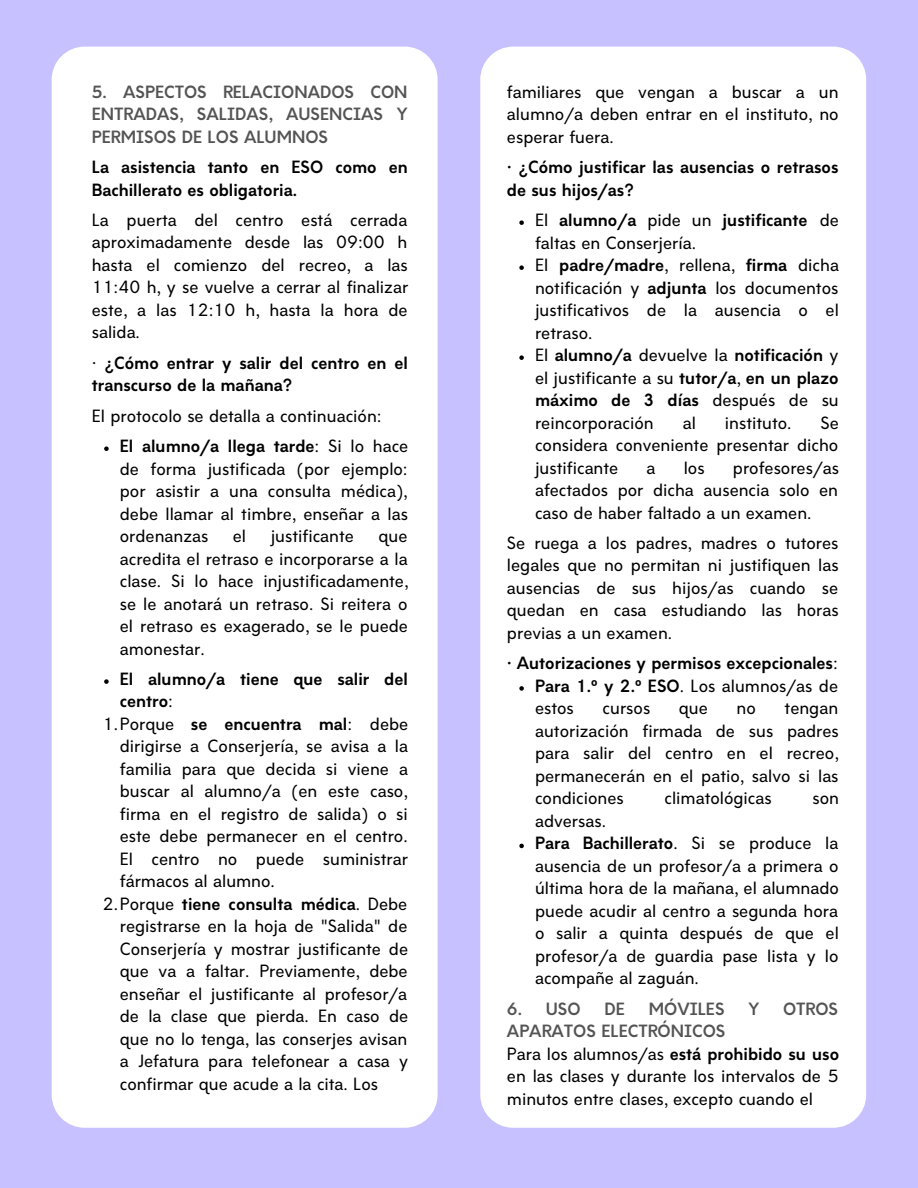
<style>
.page{position:relative;width:918px;height:1188px;background:#c7c1ff}
.page>*{position:absolute;margin:0;border:0;box-sizing:border-box;transform-origin:0 0}
.t1{font:500 16.5px/22.5px "Amicale";color:#000;text-align:justify}
.t2{font:700 16.5px/22.5px "Amicale";color:#000}
.t3{font:700 16.5px/22.5px "Amicale";color:#545454;text-align:justify}
.s1{font-weight:500}
.s2{font-weight:700}
.s3{font-family:"Noto Sans";font-weight:700}
.s4{font-weight:700;color:#545454}
</style>
<div class="page">
<div style="left:52px;top:47px;width:386px;height:1081px;background:#fff;border-radius:33px"></div>
<div style="left:480px;top:47px;width:386px;height:1081px;background:#fff;border-radius:33px"></div>
<svg style="left:104px;top:446px;width:5px;height:5px"></svg>
<svg style="left:104px;top:679px;width:5px;height:5px"></svg>
<svg style="left:519px;top:220px;width:5px;height:5px"></svg>
<svg style="left:519px;top:265px;width:5px;height:5px"></svg>
<svg style="left:519px;top:355px;width:5px;height:5px"></svg>
<svg style="left:519px;top:686px;width:5px;height:5px"></svg>
<svg style="left:519px;top:844px;width:5px;height:4px"></svg>
<p class="t3" style="left:92px;top:82px;width:317px">5. ASPECTOS RELACIONADOS CON ENTRADAS, SALIDAS, AUSENCIAS Y PERMISOS DE LOS ALUMNOS</p>
<p class="t2" style="left:92px;top:158px;width:317px">La asistencia tanto en ESO como en<br>Bachillerato es obligatoria.</p>
<p class="t1" style="left:92px;top:211px;width:318px">La puerta del centro está cerrada aproximadamente desde las 09:00 h hasta el comienzo del recreo, a las 11:40 h, y se vuelve a cerrar al finalizar este, a las 12:10 h, hasta la hora de salida.</p>
<p class="t2" style="left:92px;top:353px;width:318px"><span class="s1">·</span> ¿Cómo entrar y salir del centro en el transcurso de la mañana?</p>
<p class="t1" style="left:92px;top:406px;width:291px">El protocolo se detalla a continuación:</p>
<p class="t1" style="left:120px;top:437px;width:290px"><span class="s2">El alumno/a llega tarde</span>: Si lo hace de forma justificada (por ejemplo: por asistir a una consulta médica), debe llamar al timbre, enseñar a las ordenanzas</p>
<p class="t1" style="left:233px;top:527px;width:15px">el</p>
<p class="t1" style="left:271px;top:527px;width:85px">justificante</p>
<p class="t1" style="left:120px;top:527px;width:290px;text-indent:259px">que acredita el retraso e incorporarse a la clase. Si lo hace injustificadamente, se le anotará un retraso. Si reitera o el retraso es exagerado, se le puede amonestar.</p>
<p class="t2" style="left:120px;top:670px;width:290px">El alumno/a tiene que salir del</p>
<p class="t2" style="left:120px;top:692px;width:55px">centro<span class="s1">:</span></p>
<p class="t2" style="left:103px;top:715px;width:307px"><span class="s1">1.Porque</span> se encuentra mal<span class="s1">: debe</span></p>
<p class="t1" style="left:120px;top:737px;width:290px">dirigirse a Conserjería, se avisa a la</p>
<p class="t1" style="left:120px;top:760px;width:290px">familia para que decida si viene a</p>
<p class="t1" style="left:120px;top:782px;width:289px">buscar al alumno/a (en este caso,</p>
<p class="t1" style="left:120px;top:805px;width:290px">firma en el registro de salida) o si</p>
<p class="t1" style="left:120px;top:827px;width:289px">este debe permanecer en el centro.</p>
<p class="t1" style="left:120px;top:850px;width:290px">El centro no puede suministrar</p>
<p class="t1" style="left:120px;top:872px;width:157px">fármacos al alumno.</p>
<p class="t2" style="left:103px;top:895px;width:306px"><span class="s1">2.Porque</span> tiene consulta médica<span class="s1">. Debe</span></p>
<p class="t1" style="left:120px;top:917px;width:289px">registrarse en la hoja de "Salida" de</p>
<p class="t1" style="left:120px;top:940px;width:290px">Conserjería y mostrar justificante de</p>
<p class="t1" style="left:120px;top:962px;width:289px">que va a faltar. Previamente, debe</p>
<p class="t1" style="left:120px;top:985px;width:289px">enseñar el justificante al profesor/a</p>
<p class="t1" style="left:120px;top:1007px;width:290px">de la clase que pierda. En caso de</p>
<p class="t1" style="left:120px;top:1030px;width:289px">que no lo tenga, las conserjes avisan</p>
<p class="t1" style="left:120px;top:1052px;width:290px">a Jefatura para telefonear a casa y</p>
<p class="t1" style="left:120px;top:1075px;width:260px">confirmar que acude a la cita. Los</p>
<p class="t1" style="left:507px;top:82px;width:333px">familiares que vengan a buscar a un alumno/a deben entrar en el instituto, no esperar fuera.</p>
<p class="t2" style="left:507px;top:158px;width:333px">· ¿Cómo justificar las ausencias o retrasos de sus hijos/as?</p>
<p class="t1" style="left:535px;top:211px;width:305px;text-align:left">El <span class="s2">alumno/a</span> pide un <span class="s2">justificante</span> de faltas en Conserjería.<br>El <span class="s2">padre/madre</span>, rellena, <span class="s2">firma</span> dicha notificación y <span class="s2">adjunta</span> los documentos justificativos de la ausencia o el retraso.<br>El <span class="s2">alumno/a</span> devuelve la <span class="s2">notificación</span> y el justificante a su <span class="s2">tutor/a</span>, <span class="s2">en un plazo máximo de 3 días</span> después de su reincorporación</p>
<p class="t1" style="left:535px;top:413px;width:305px;text-indent:286px">Se considera conveniente presentar dicho justificante</p>
<p class="t1" style="left:683px;top:413px;width:15px">al</p>
<p class="t1" style="left:725px;top:413px;width:68px">instituto.</p>
<p class="t1" style="left:535px;top:458px;width:305px;text-indent:198px">profesores/as afectados por dicha ausencia solo en caso de haber faltado a un examen.</p>
<p class="t1" style="left:647px;top:458px;width:10px">a</p>
<p class="t1" style="left:684px;top:458px;width:22px">los</p>
<p class="t1" style="left:507px;top:534px;width:333px">Se ruega a los padres, madres o tutores legales que no permitan ni justifiquen las ausencias de sus hijos/as cuando se quedan en casa estudiando las horas previas a un examen.</p>
<p class="t2" style="left:507px;top:654px;width:332px">· Autorizaciones y permisos excepcionales<span class="s1">:</span></p>
<p class="t1" style="left:535px;top:676px;width:305px"><span class="s2">Para 1.</span><span class="s3">º</span> <span class="s2">y 2.</span><span class="s3">º</span> <span class="s2">ESO</span>. Los alumnos/as de estos</p>
<p class="t1" style="left:535px;top:699px;width:305px;text-indent:250px">tengan autorización firmada de sus padres para salir del centro en el recreo, permanecerán en el patio, salvo si las condiciones</p>
<p class="t1" style="left:603px;top:699px;width:49px">cursos</p>
<p class="t1" style="left:679px;top:699px;width:30px">que</p>
<p class="t1" style="left:737px;top:699px;width:21px">no</p>
<p class="t1" style="left:665px;top:789px;width:109px">climatológicas</p>
<p class="t1" style="left:813px;top:789px;width:28px">son</p>
<p class="t1" style="left:535px;top:811px;width:305px;text-align:left">adversas.<br><span class="s2">Para Bachillerato</span>. Si se produce la ausencia de un profesor/a a primera o última hora de la mañana, el alumnado puede acudir al centro a segunda hora o salir a quinta después de que el profesor/a de guardia pase lista y lo acompañe al zaguán.</p>
<p class="t3" style="left:507px;top:999px;width:75px">6. USO</p>
<p class="t3" style="left:605px;top:999px;width:22px">DE</p>
<p class="t3" style="left:649px;top:999px;width:77px">MÓVILES</p>
<p class="t3" style="left:748px;top:999px;width:12px">Y</p>
<p class="t3" style="left:783px;top:999px;width:57px">OTROS</p>
<p class="t1" style="left:507px;top:1022px;width:334px;text-align:left"><span class="s4">APARATOS ELECTRÓNICOS<br></span>Para los alumnos/as <span class="s2">está prohibido su uso </span>en las clases y durante los intervalos de 5 minutos entre clases, excepto cuando el</p>
</div>
